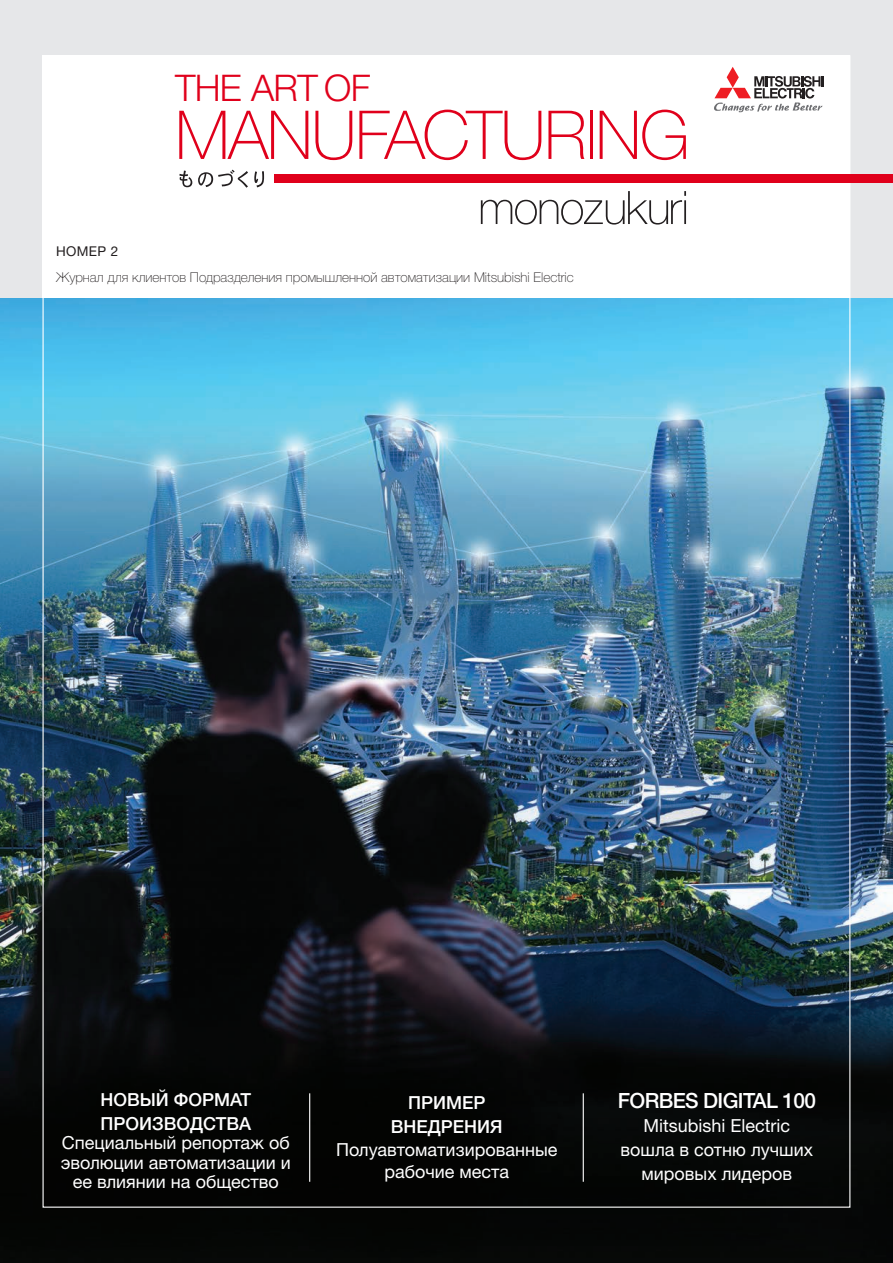
<style>
.page{position:relative;width:893px;height:1263px;background:#fff}
.page>*{position:absolute;margin:0;border:0;box-sizing:border-box;transform-origin:0 0}
.t1{font:100 67.5px "Helvetica Neue LTW1 G";letter-spacing:-.02em;color:#e0001b}
.t2{font:300 36.75px "Helvetica Neue LTW1 G";letter-spacing:-.02em;color:#e0001b}
.t3{font:500 21px "Helvetica Neue LTW1 G";letter-spacing:-.03em;color:#fff}
.t4{font:18px/19.5px "Helvetica Neue LTW1 G";color:#fff;text-align:center}
.t5{font:500 18px/24px "Helvetica Neue LTW1 G";color:#fff}
.t6{font:100 13.5px "Helvetica Neue LTW1 G";color:#231f20}
.t7{font:13.5px "Helvetica Neue LTW1 G";letter-spacing:.025em;color:#231f20}
</style>
<div class="page">
<img style="left:0;top:298px;width:893px;height:965px">
<svg style="left:45px;top:924px;width:803px;height:282px;background:#0b1014"></svg>
<hr style="left:309px;top:1093px;width:1px;height:89px;background:#fff">
<hr style="left:583px;top:1093px;width:1px;height:89px;background:#fff">
<div style="left:0;top:0;width:893px;height:298px;background:#e6e7e9"></div>
<div style="left:43px;top:55px;width:807px;height:243px;background:#fff"></div>
<svg style="left:481px;top:191px;width:205px;height:34px"></svg>
<svg style="left:714px;top:67px;width:109px;height:46px"></svg>
<div style="left:275px;top:174px;width:618px;height:9px;background:#e0001b"></div>
<svg style="left:179px;top:170px;width:85px;height:18px"></svg>
<h2 class="t2" style="left:175px;top:66px;width:197px">THE ART OF</h2>
<h1 class="t1" style="left:175px;top:95px;width:516px">MANUFACTURING</h1>
<p class="t7" style="left:56px;top:243px;width:64px">НОМЕР 2</p>
<p class="t6" style="left:56px;top:269px;width:519px">Журнал для клиентов Подразделения промышленной автоматизации Mitsubishi Electric</p>
<p class="t5" style="left:100px;top:1087px;width:152px">НОВЫЙ ФОРМАТ<br>ПРОИЗВОДСТВА</p>
<p class="t4" style="left:61px;top:1133px;width:232px">Специальный репортаж об эволюции автоматизации и ее влиянии на общество</p>
<p class="t5" style="left:391px;top:1091px;width:113px;text-align:center">ПРИМЕР<br>ВНЕДРЕНИЯ</p>
<p class="t4" style="left:336px;top:1138px;width:223px;line-height:22.5px">Полуавтоматизированные рабочие места</p>
<p class="t3" style="left:618px;top:1088px;width:200px">FORBES DIGITAL 100</p>
<p class="t4" style="left:620px;top:1114px;width:194px;line-height:24px">Mitsubishi Electric вошла в сотню лучших мировых лидеров</p>
</div>
